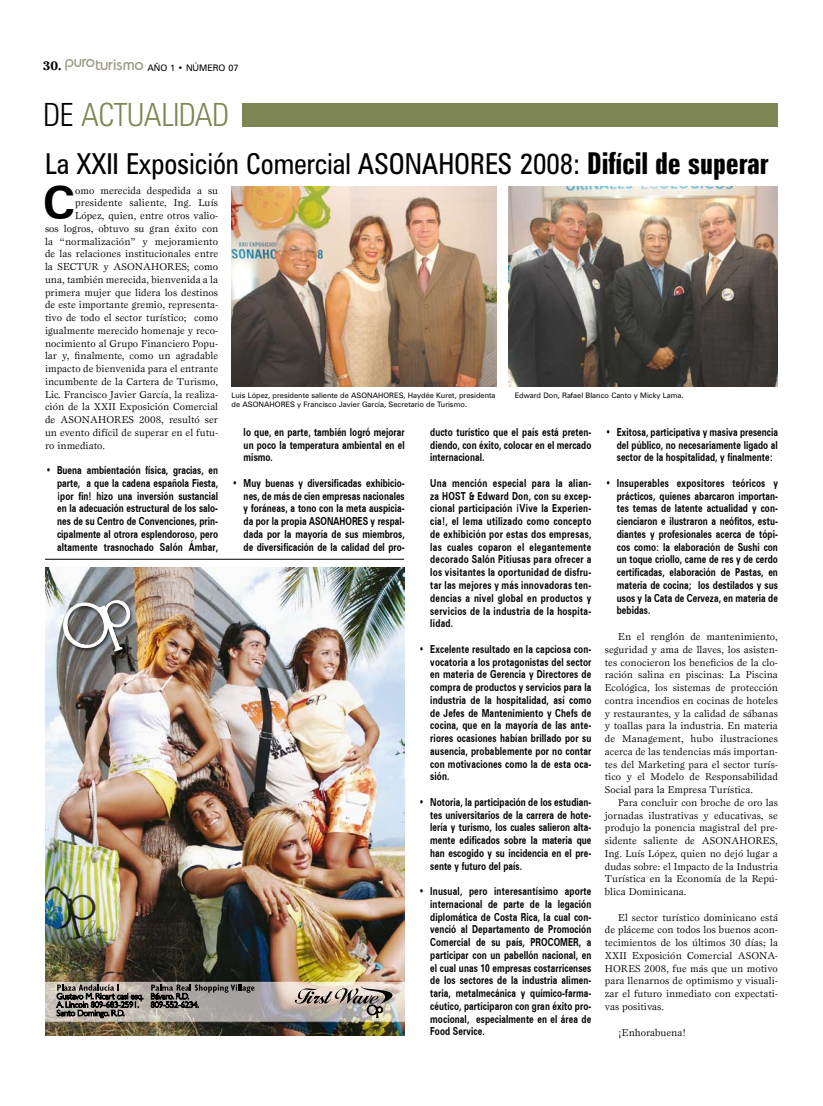
<style>
.page{position:relative;width:823px;height:1106px;background:#fff}
.page>*{position:absolute;margin:0;border:0;box-sizing:border-box;transform-origin:0 0}
.t1{font:700 45.7px "Zurich BT";color:#000}
.t2{font:300 condensed 32px "Zurich BT";color:#7e8754}
.t3{font:condensed 28.9px "Zurich BT";letter-spacing:-.005em;color:#000}
.t4{font:700 11px/12.7px "Zurich BT";letter-spacing:.005em;color:#000;text-align:justify;scale:.76 1}
.t5{font:700 11px/12.7px "Zurich BT";letter-spacing:.03em;color:#000;scale:.76 1}
.t6{font:10.2px/12.8px "Esprit";letter-spacing:.005em;color:#000;text-align:justify}
.t7{font:9px "Zurich BT";color:#000}
.t8{font:7.5px "Zurich BT";color:#000}
.s1{font-family:"Esprit";font-weight:700;font-size:13px}
.s2{font-family:"Bordeaux";font-weight:500;font-size:16.6px;color:#9b9a84}
.s3{font-family:"Futura";font-size:16.6px;color:#9b9a84}
.s4{color:#000}
.s5{font-weight:700;font-stretch:extra-condensed;font-size:30.1px}
</style>
<div class="page">
<div style="left:242px;top:103px;width:535px;height:24px;background:#7e8754"></div>
<img style="left:45px;top:567px;width:359px;height:468px">
<svg style="left:61px;top:599px;width:70px;height:52px"></svg>
<svg style="left:56px;top:984px;width:87px;height:34px;background:#7e7872"></svg>
<svg style="left:151px;top:984px;width:103px;height:23px;background:#7b7876"></svg>
<svg style="left:295px;top:985px;width:98px;height:32px;background:#aca39b"></svg>
<hr style="left:45px;top:558px;width:359px;height:1px;background:#000">
<img style="left:508px;top:186px;width:269px;height:200px">
<img style="left:231px;top:186px;width:265px;height:200px">
<p class="t7" style="left:43px;top:62px;width:197px"><span class="s1">30.</span> <sup>puro</sup><span class="s2">turi</span><span class="s3">s</span><span class="s2">mo</span> Año 1 • Número 07</p>
<h2 class="t2" style="left:43px;top:95px;width:71px"><span class="s4">DE</span> ACTUALIDAD</h2>
<h3 class="t3" style="left:45px;top:146px;width:724px">La XXII Exposición Comercial ASONAHORES 2008: <span class="s5">Difícil de superar</span></h3>
<h1 class="t1" style="left:43px;top:175px;width:33px">C</h1>
<p class="t6" style="left:75px;top:184px;width:144px">omo merecida despedida a su</p>
<p class="t6" style="left:75px;top:196px;width:144px">presidente saliente, Ing. Luís</p>
<p class="t6" style="left:75px;top:209px;width:144px">López, quien, entre otros valio-</p>
<p class="t6" style="left:45px;top:222px;width:174px">sos logros, obtuvo su gran éxito con</p>
<p class="t6" style="left:45px;top:235px;width:174px">la “normalización” y mejoramiento</p>
<p class="t6" style="left:45px;top:247px;width:174px">de las relaciones institucionales entre</p>
<p class="t6" style="left:45px;top:260px;width:174px">la SECTUR y ASONAHORES; como</p>
<p class="t6" style="left:45px;top:273px;width:174px">una, también merecida, bienvenida a la</p>
<p class="t6" style="left:45px;top:286px;width:174px">primera mujer que lidera los destinos</p>
<p class="t6" style="left:45px;top:298px;width:174px">de este importante gremio, representa-</p>
<p class="t6" style="left:45px;top:311px;width:174px">tivo de todo el sector turístico; como</p>
<p class="t6" style="left:45px;top:324px;width:174px">igualmente merecido homenaje y reco-</p>
<p class="t6" style="left:45px;top:337px;width:174px">nocimiento al Grupo Financiero Popu-</p>
<p class="t6" style="left:45px;top:349px;width:174px">lar y, finalmente, como un agradable</p>
<p class="t6" style="left:45px;top:362px;width:174px">impacto de bienvenida para el entrante</p>
<p class="t6" style="left:45px;top:375px;width:174px">incumbente de la Cartera de Turismo,</p>
<p class="t6" style="left:45px;top:388px;width:174px">Lic. Francisco Javier García, la realiza-</p>
<p class="t6" style="left:45px;top:400px;width:174px">ción de la XXII Exposición Comercial</p>
<p class="t6" style="left:45px;top:413px;width:174px">de ASONAHORES 2008, resultó ser</p>
<p class="t6" style="left:45px;top:426px;width:174px">un evento difícil de superar en el futu-</p>
<p class="t6" style="left:45px;top:439px;width:62px">ro inmediato.</p>
<p class="t4" style="left:57px;top:464px;width:213px;text-indent:-11px">• Buena ambientación física, gracias, en parte, a que la cadena española Fiesta, ¡por fin! hizo una inversión sustancial en la adecuación estructural de los salo&shy;nes de su Centro de Convenciones, prin&shy;cipalmente al otrora esplendoroso, pero altamente trasnochado Salón Ámbar,</p>
<p class="t8" style="left:231px;top:391px;width:158px">Luis López, presidente saliente de ASONAHORE</p>
<p class="t8" style="left:398px;top:391px;width:98px">S, Haydée Kuret, presidenta</p>
<p class="t8" style="left:231px;top:400px;width:49px">de ASONAHORE</p>
<p class="t8" style="left:290px;top:400px;width:178px">S y Francisco Javier García, Secretario de Turismo.</p>
<p class="t8" style="left:514px;top:391px;width:170px">Edward Don, Rafael Blanco Canto y M icky Lama.</p>
<p class="t4" style="left:243px;top:425px;width:213px">lo que, en parte, también logró mejorar un poco la temperatura ambiental en el mismo.</p>
<p class="t4" style="left:243px;top:476px;width:213px;text-indent:-11px">• M uy buenas y diversificadas exhibicio&shy;nes, de más de cien empresas nacionales y foráneas, a tono con la meta auspicia&shy;da por la propia ASONAHORES</p>
<p class="t4" style="left:243px;top:515px;width:213px;text-indent:127px">y respal&shy;dada por la mayoría de sus miembros, de diversificación de la calidad del pro-</p>
<p class="t4" style="left:430px;top:425px;width:213px">ducto turístico que el país está preten&shy;diendo, con éxito, colocar en el mercado internacional.</p>
<p class="t5" style="left:430px;top:476px;width:213px;text-indent:-11px">Una mención especial para la alian&shy;za HOST</p>
<p class="t4" style="left:430px;top:489px;width:213px;text-indent:39px">&amp; Edward Don, con su excep&shy;cional participación ¡Vive la Experien&shy;cia!, el lema utilizado como concepto de exhibición por estas dos empresas, las cuales coparon el elegantemente decorado Salón Pitiusas para ofrecer a los visitantes la oportunidad de disfru&shy;tar las mejores y más innovadoras ten&shy;dencias a nivel global en productos y servicios de la industria de la hospita&shy;lidad.</p>
<p class="t4" style="left:430px;top:642px;width:213px;text-indent:-11px">• Excelente resultado en la capciosa con&shy;vocatoria a los protagonistas del sector en materia de Gerencia y Directores de compra de productos y servicios para la industria de la hospitalidad, así como de Jefes de Mantenimiento y Chefs de cocina, que en la mayoría de las ante&shy;riores ocasiones habían brillado por su ausencia, probablemente por no contar con motivaciones como la de esta oca&shy;sión.</p>
<p class="t4" style="left:430px;top:795px;width:213px;text-indent:-11px">• Notoria, la participación de los estudian&shy;tes universitarios de la carrera de hote&shy;lería y turismo, los cuales salieron alta&shy;mente edificados sobre la materia que han escogido y su incidencia en el pre&shy;sente y futuro del país.</p>
<p class="t4" style="left:430px;top:884px;width:213px;text-indent:-11px">• I nusual, pero interesantísimo aporte internacional de parte de la legación diplomática de Costa Rica, la cual con&shy;venció al Departamento de Promoción Comercial de su país, PROCOMER</p>
<p class="t4" style="left:430px;top:935px;width:213px;text-indent:148px">, a participar con un pabellón nacional, en el cual unas 10 empresas costarricenses de los sectores de la industria alimen&shy;taria, metalmecánica y químico-farma&shy;céutico, participaron con gran éxito pro&shy;mocional, especialmente en el área de Food Service.</p>
<p class="t4" style="left:616px;top:425px;width:213px;text-indent:-11px">• Exitosa, participativa y masiva presencia del público, no necesariamente ligado al sector de la hospitalidad, y finalmente:</p>
<p class="t4" style="left:616px;top:476px;width:213px;text-indent:-11px">• I nsuperables expositores teóricos y prácticos, quienes abarcaron importan&shy;tes temas de latente actualidad y con&shy;cienciaron e ilustraron a neófitos, estu&shy;diantes y profesionales acerca de tópi&shy;cos como: la elaboración de Sushi con un toque criollo, carne de res y de cerdo certificadas, elaboración de Pastas, en materia de cocina; los destilados y sus usos y la Cata de Cerveza, en materia de bebidas.</p>
<p class="t6" style="left:604px;top:630px;width:175px;text-indent:13px">En el renglón de mantenimiento, seguridad y ama de llaves, los asisten&shy;tes conocieron los beneficios de la clo&shy;ración salina en piscinas: La Piscina Ecológica, los sistemas de protección contra incendios en cocinas de hoteles y restaurantes, y la calidad de sábanas y toallas para la industria. En materia de Management, hubo ilustraciones acerca de las tendencias más importan&shy;tes del Marketing para el sector turís&shy;tico y el Modelo de Responsabilidad Social para la Empresa Turística.</p>
<p class="t6" style="left:604px;top:796px;width:174px;text-indent:13px">Para concluir con broche de oro las jornadas ilustrativas y educativas, se produjo la ponencia magistral del pre&shy;sidente saliente de ASONAHORES, Ing. Luís López, quien no dejó lugar a dudas sobre: el Impacto de la Industria Turística en la Economía de la Repú&shy;blica Dominicana.</p>
<p class="t6" style="left:604px;top:910px;width:174px;text-indent:13px">El sector turístico dominicano está de pláceme con todos los buenos acon&shy;tecimientos de los últimos 30 días; la XXII Exposición Comercial ASONA-HORES 2008, fue más que un motivo para llenarnos de optimismo y visuali&shy;zar el futuro inmediato con expectati&shy;vas positivas.</p>
<p class="t6" style="left:618px;top:1025px;width:69px">¡Enhorabuena!</p>
</div>
